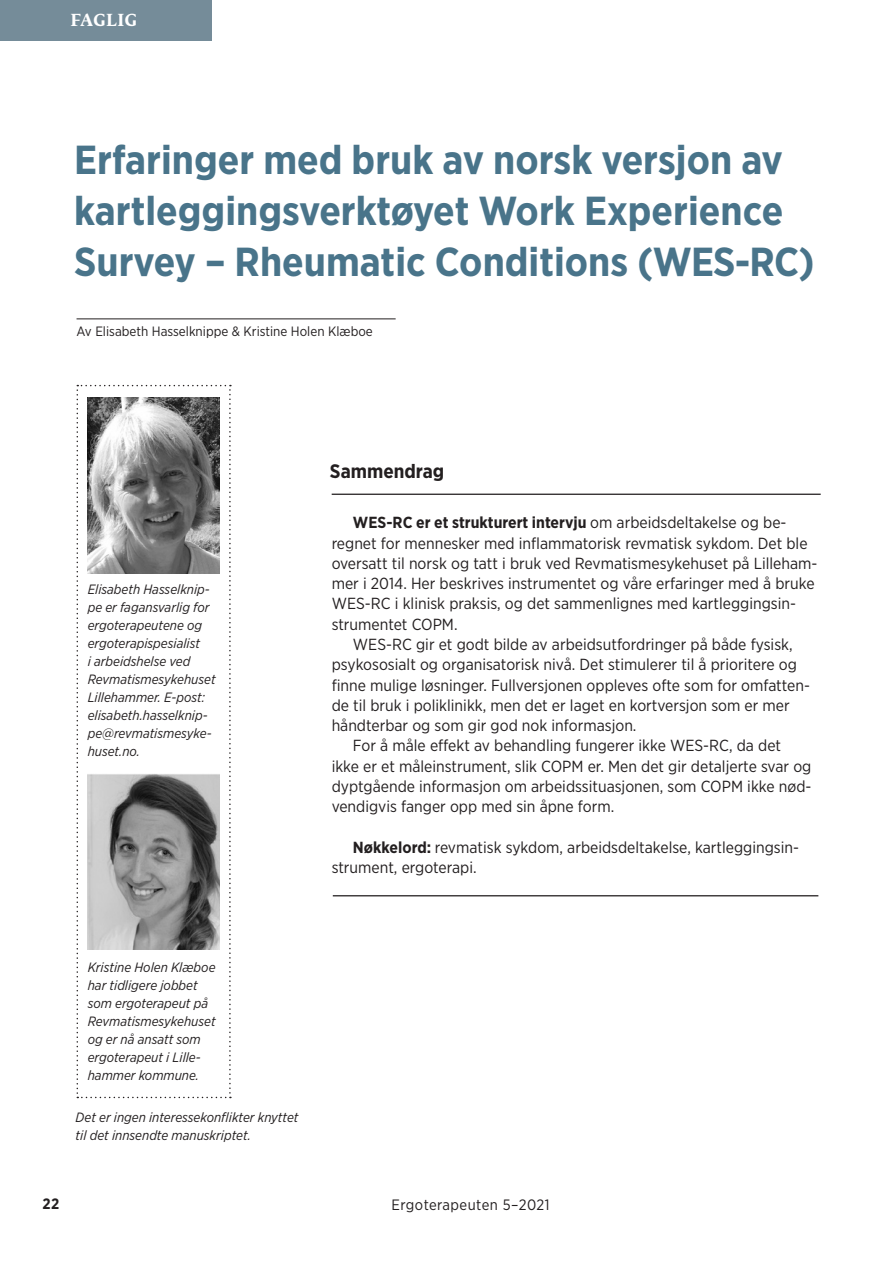
<style>
.page{position:relative;width:893px;height:1263px;background:#fff}
.page>*{position:absolute;margin:0;border:0;box-sizing:border-box;transform-origin:0 0}
.t1{font:700 40.5px/51px "Gotham Narrow";color:#49748a}
.t2{font:700 19.5px "Gotham Narrow";color:#231f20}
.t3{font:700 16.5px "Fedra Serif B Std";letter-spacing:.035em;color:#fff}
.t4{font:16.05px/20.2px "Gotham Narrow";color:#231f20}
.t5{font:700 16.05px "Gotham Narrow";color:#231f20}
.t6{font:15px "Gotham Narrow";letter-spacing:.03em;color:#231f20}
.t7{font:700 15px "Gotham Narrow";color:#231f20}
.t8{font:italic 13.5px/18px "Gotham Narrow";color:#231f20}
.t9{font:13.5px "Gotham Narrow";color:#231f20}
.s1{font-weight:400}
.s2{font-weight:700}
</style>
<div class="page">
<div style="left:0;top:0;width:212px;height:40px;background:#758c99"></div>
<hr style="left:332px;top:494px;width:489px;height:1px;background:#231f20">
<hr style="left:333px;top:895px;width:485px;height:1px;background:#231f20">
<hr style="left:77px;top:319px;width:319px;height:1px;background:#231f20">
<svg style="left:77px;top:385px;width:154px;height:713px"></svg>
<p class="t3" style="left:70px;top:8px;width:68px">FAGLIG</p>
<h1 class="t1" style="left:74px;top:134px;width:742px">Erfaringer med bruk av norsk versjon av kartleggingsverktøyet Work Experience<br>Survey – Rheumatic Conditions (WES-RC)</h1>
<p class="t9" style="left:77px;top:323px;width:298px">Av Elisabeth Hasselknippe &amp; Kristine Holen Klæboe</p>
<p class="t8" style="left:88px;top:580px;width:129px">Elisabeth Hasselknip&shy;pe er fagansvarlig for ergoterapeutene og ergoterapispesialist<br>i arbeidshelse ved<br>Revmatismesykehuset<br>Lillehammer. E-post: elisabeth.hasselknip&shy;pe@revmatismesyke&shy;huset.no.</p>
<p class="t2" style="left:330px;top:459px;width:116px">Sammendrag</p>
<p class="t5" style="left:353px;top:512px;width:435px">WES-RC er et strukturert intervju <span class="s1">om arbeidsdeltakelse og be-</span></p>
<p class="t4" style="left:332px;top:533px;width:477px">regnet for mennesker med inflammatorisk revmatisk sykdom. Det ble</p>
<p class="t4" style="left:332px;top:553px;width:487px">oversatt til norsk og tatt i bruk ved Revmatismesykehuset på Lilleham-</p>
<p class="t4" style="left:332px;top:573px;width:484px">mer i 2014. Her beskrives instrumentet og våre erfaringer med å bruke</p>
<p class="t4" style="left:332px;top:593px;width:466px">WES-RC i klinisk praksis, og det sammenlignes med kartleggingsin-</p>
<p class="t4" style="left:332px;top:614px;width:127px">strumentet COPM.</p>
<p class="t4" style="left:353px;top:634px;width:441px">WES-RC gir et godt bilde av arbeidsutfordringer på både fysisk,</p>
<p class="t4" style="left:332px;top:654px;width:467px">psykososialt og organisatorisk nivå. Det stimulerer til å prioritere og</p>
<p class="t4" style="left:332px;top:674px;width:480px">finne mulige løsninger. Fullversjonen oppleves ofte som for omfatten-</p>
<p class="t4" style="left:332px;top:695px;width:460px">de til bruk i poliklinikk, men det er laget en kortversjon som er mer</p>
<p class="t4" style="left:332px;top:715px;width:306px">håndterbar og som gir god nok informasjon.</p>
<p class="t4" style="left:353px;top:735px;width:430px">For å måle effekt av behandling fungerer ikke WES-RC, da det</p>
<p class="t4" style="left:332px;top:755px;width:481px">ikke er et måleinstrument, slik COPM er. Men det gir detaljerte svar og</p>
<p class="t4" style="left:332px;top:776px;width:481px">dyptgående informasjon om arbeidssituasjonen, som COPM ikke nød-</p>
<p class="t4" style="left:332px;top:796px;width:284px">vendigvis fanger opp med sin åpne form.</p>
<p class="t4" style="left:332px;top:836px;width:469px;text-indent:21px"><span class="s2">Nøkkelord:</span> revmatisk sykdom, arbeidsdeltakelse, kartleggingsin&shy;strument, ergoterapi.</p>
<p class="t8" style="left:88px;top:958px;width:129px">Kristine Holen Klæboe har tidligere jobbet som ergoterapeut på<br>Revmatismesykehuset og er nå ansatt som ergoterapeut i Lille&shy;hammer kommune.</p>
<p class="t8" style="left:76px;top:1108px;width:224px">Det er ingen interessekonflikter knyttet til det innsendte manuskriptet.</p>
<p class="t7" style="left:43px;top:1194px;width:18px">22</p>
<p class="t6" style="left:391px;top:1196px;width:160px">Ergoterapeuten 5–2021</p>
</div>
